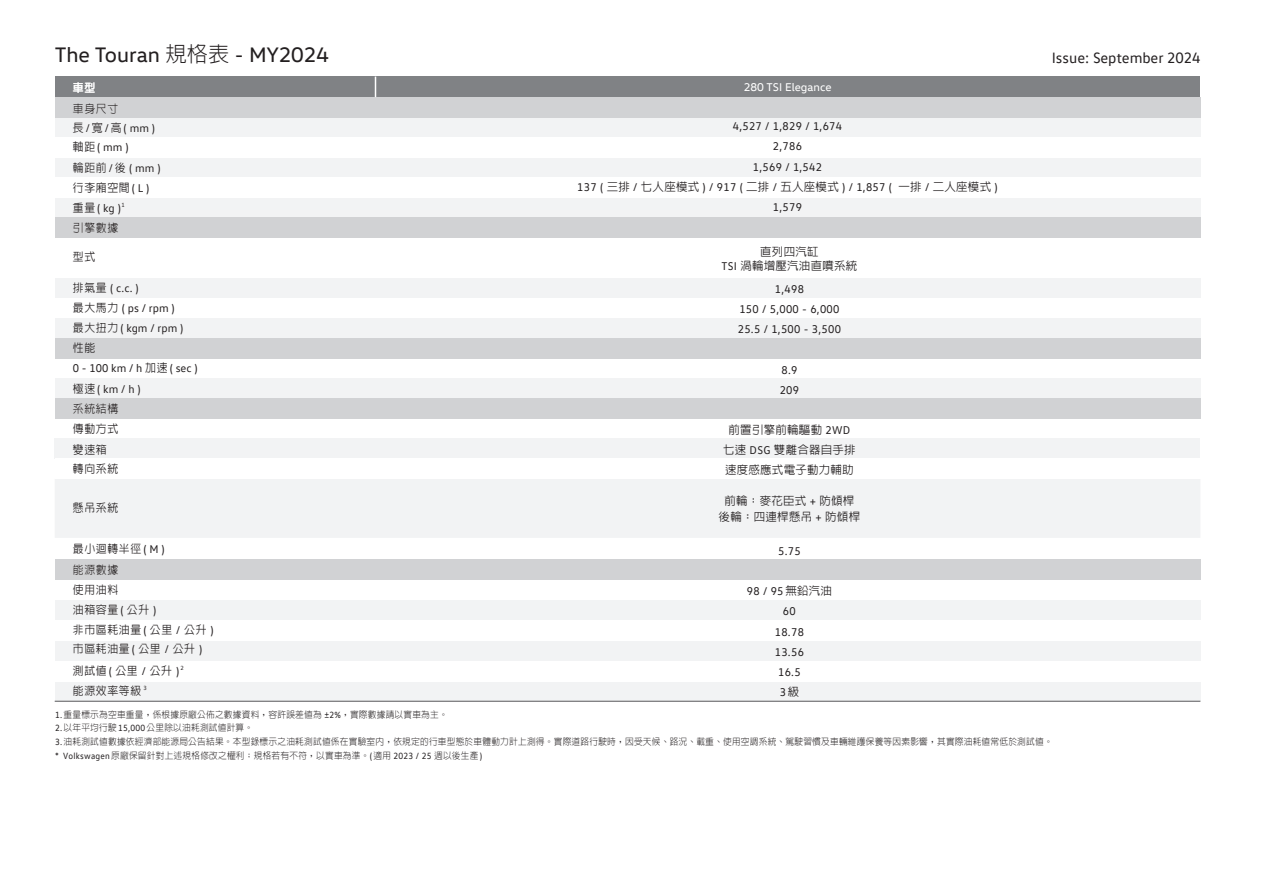
<style>
.page{position:relative;width:1263px;height:893px;background:#fff}
.page>*{position:absolute;margin:0;border:0;box-sizing:border-box;transform-origin:0 0}
.t1{font:21.3px "VW Head";color:#231f20}
.t2{font:15.3px "VW Text";letter-spacing:-.005em;color:#231f20}
.t3{font:11.4px/20.1px "VW Text";letter-spacing:.025em;color:#231f20;text-align:center}
.t4{font:500 11.4px/20.1px "AR Hei B5";letter-spacing:.06em;color:#231f20;scale:.95 1}
.t5{font:500 11.4px/20.1px "AR Hei B5";letter-spacing:.025em;color:#231f20;text-align:center}
.t6{font:11.4px/20.2px "VW Text";color:#231f20}
.t7{font:11.4px/20.2px "VW Text";letter-spacing:.025em;color:#231f20;scale:.95 1}
.t8{font:11.4px "VW Head";color:#fff}
.t9{font:700 11.4px "AR Hei B5";color:#fff;scale:.95 1}
.t10{font:300 9.15px/13.8px "AR Hei B5";letter-spacing:.025em;color:#231f20;scale:.95 1}
.t11{font:6.15px "VW Text";color:#231f20}
.s1{font-family:"AR Hei B5";font-weight:300}
.s2{font-family:"AR Hei B5";font-weight:500}
.s3{font-family:"VW Text";font-weight:400}
</style>
<div class="page">
<div style="left:55px;top:117px;width:1145px;height:20px;background:#f2f3f4"></div>
<div style="left:55px;top:158px;width:1145px;height:20px;background:#f2f3f4"></div>
<div style="left:55px;top:198px;width:1145px;height:20px;background:#f2f3f4"></div>
<div style="left:55px;top:278px;width:1145px;height:20px;background:#f2f3f4"></div>
<div style="left:55px;top:601px;width:1145px;height:20px;background:#f2f3f4"></div>
<div style="left:55px;top:318px;width:1145px;height:20px;background:#f2f3f4"></div>
<div style="left:55px;top:378px;width:1145px;height:20px;background:#f2f3f4"></div>
<div style="left:55px;top:479px;width:1145px;height:59px;background:#f2f3f4"></div>
<div style="left:54px;top:439px;width:1146px;height:20px;background:#f2f3f4"></div>
<div style="left:55px;top:681px;width:1145px;height:20px;background:#f2f3f4"></div>
<div style="left:55px;top:641px;width:1145px;height:20px;background:#f2f3f4"></div>
<div style="left:55px;top:97px;width:1145px;height:20px;background:#d1d2d4"></div>
<div style="left:55px;top:218px;width:1145px;height:20px;background:#d1d2d4"></div>
<div style="left:56px;top:559px;width:1145px;height:20px;background:#d1d2d4"></div>
<div style="left:55px;top:338px;width:1145px;height:20px;background:#d1d2d4"></div>
<div style="left:55px;top:398px;width:1145px;height:21px;background:#d1d2d4"></div>
<div style="left:55px;top:77px;width:227px;height:20px;background:#808285"></div>
<div style="left:278px;top:77px;width:922px;height:20px;background:#808285"></div>
<svg style="left:375px;top:77px;width:1px;height:20px"></svg>
<hr style="left:55px;top:701px;width:1145px;height:1px;background:#57585a">
<h1 class="t1" style="left:55px;top:42px;width:276px">The Touran <span class="s1">規格表</span> - MY2024</h1>
<h2 class="t2" style="left:1052px;top:48px;width:150px">Issue: September 2024</h2>
<p class="t9" style="left:73px;top:82px;width:25px">車型</p>
<p class="t4" style="left:73px;top:98px;width:49px">車身尺寸</p>
<p class="t7" style="left:73px;top:117px;width:94px"><span class="s2">長</span>/<span class="s2">寬</span>/<span class="s2">高</span>( mm )<span class="s2">軸距</span> ( mm )<br><span class="s2">輪距前</span> / <span class="s2">後</span> ( mm )</p>
<p class="t4" style="left:73px;top:178px;width:82px">行李廂空間 <span class="s3">( L )</span></p>
<p class="t3" style="left:73px;top:197px;width:54px"><span class="s2">重量</span>( kg )<sup>1</sup></p>
<p class="t4" style="left:73px;top:218px;width:49px">引擎數據</p>
<p class="t4" style="left:73px;top:247px;width:25px">型式</p>
<p class="t6" style="left:73px;top:277px;width:112px"><span class="s2">排氣量</span> ( c.c. )<br><span class="s2">最大馬力</span> ( ps / rpm )<span class="s2">最大扭力</span> ( kgm / rpm )</p>
<p class="t3" style="left:73px;top:357px;width:126px;line-height:21.3px;text-align:left">0 - 100 km / h <span class="s2">加速</span> ( sec )<span class="s2">極速</span> ( km / h )</p>
<p class="t4" style="left:73px;top:399px;width:49px">系統結構傳動方式變速箱轉向系統</p>
<p class="t8" style="left:744px;top:80px;width:89px">280 TSI Elegance</p>
<p class="t3" style="left:577px;top:116px;width:422px">4,527 / 1,829 / 1,674<br>2,786<br>1,569 / 1,542<br>137 ( <span class="s2">三排</span> / <span class="s2">七人座模式</span> ) / 917 ( <span class="s2">二排</span> / <span class="s2">五人座模式</span> ) / 1,857 ( <span class="s2">一排</span> / <span class="s2">二人座模式</span> )</p>
<p class="t3" style="left:773px;top:197px;width:31px">1,579</p>
<p class="t5" style="left:721px;top:244px;width:137px;line-height:14.1px">直列四汽缸<br><span class="s3">TSI</span> 渦輪增壓汽油直噴系統</p>
<p class="t3" style="left:738px;top:279px;width:105px">1,498<br>150 / 5,000 - 6,000<br>25.5 / 1,500 - 3,500</p>
<p class="t3" style="left:780px;top:359px;width:21px;text-align:left">8.9<br>209</p>
<p class="t5" style="left:723px;top:420px;width:134px">前置引擎前輪驅動 <span class="s3">2WD</span>七速 <span class="s3">DSG</span> 雙離合器自手排速度感應式電子動力輔助</p>
<p class="t5" style="left:719px;top:493px;width:143px;line-height:15.6px">前輪：麥花臣式 <span class="s3">+</span> 防傾桿後輪：四連桿懸吊 <span class="s3">+</span> 防傾桿</p>
<p class="t3" style="left:778px;top:541px;width:24px">5.75</p>
<p class="t3" style="left:747px;top:581px;width:87px">98 / 95<span class="s2">無鉛汽油<br></span>60<br>18.78<br>13.56<br>16.5<br>3<span class="s2">級</span></p>
<p class="t4" style="left:73px;top:338px;width:25px">性能</p>
<p class="t4" style="left:73px;top:498px;width:49px">懸吊系統</p>
<p class="t4" style="left:73px;top:538px;width:98px;line-height:21.3px">最小迴轉半徑 <span class="s3">( M )</span>能源數據</p>
<p class="t4" style="left:73px;top:580px;width:150px">使用油料<br>油箱容量 <span class="s3">(</span> 公升 <span class="s3">)<br></span>非市區耗油量 <span class="s3">(</span> 公里 <span class="s3">/</span> 公升 <span class="s3">)</span>市區耗油量 <span class="s3">(</span> 公里 <span class="s3">/</span> 公升 <span class="s3">)</span></p>
<p class="t4" style="left:73px;top:660px;width:118px;line-height:20.5px">測試值<span class="s3">(</span>公里 <span class="s3">/</span> 公升 <span class="s3">)</span><sup>2</sup>能源效率等級</p>
<p class="t11" style="left:143px;top:684px;width:5px">3</p>
<p class="t10" style="left:55px;top:707px;width:1052px"><span class="s3">1.</span>重量標示為空車重量，係根據原廠公佈之數據資料，容許誤差值為 <span class="s3">±2%</span>，實際數據請以實車為主。<br><span class="s3">2.</span>以年平均行駛<span class="s3">15,000</span>公里除以油耗測試值計算。<br><span class="s3">3.</span>油耗測試值數據依經濟部能源局公告結果。本型錄標示之油耗測試值係在實驗室內，依規定的行車型態於車體動力計上測得。實際道路行駛時，因受天候、路況、載重、使用空調系統、駕駛習慣及車輛維護保養等因素影響，其實際油耗值常低於測試值。<span class="s3">* Volkswagen</span>原廠保留針對上述規格修改之權利；規格若有不符，以實車為準。<span class="s3">(</span>適用 <span class="s3">2023 / 25</span> 週以後生產<span class="s3">)</span></p>
</div>
